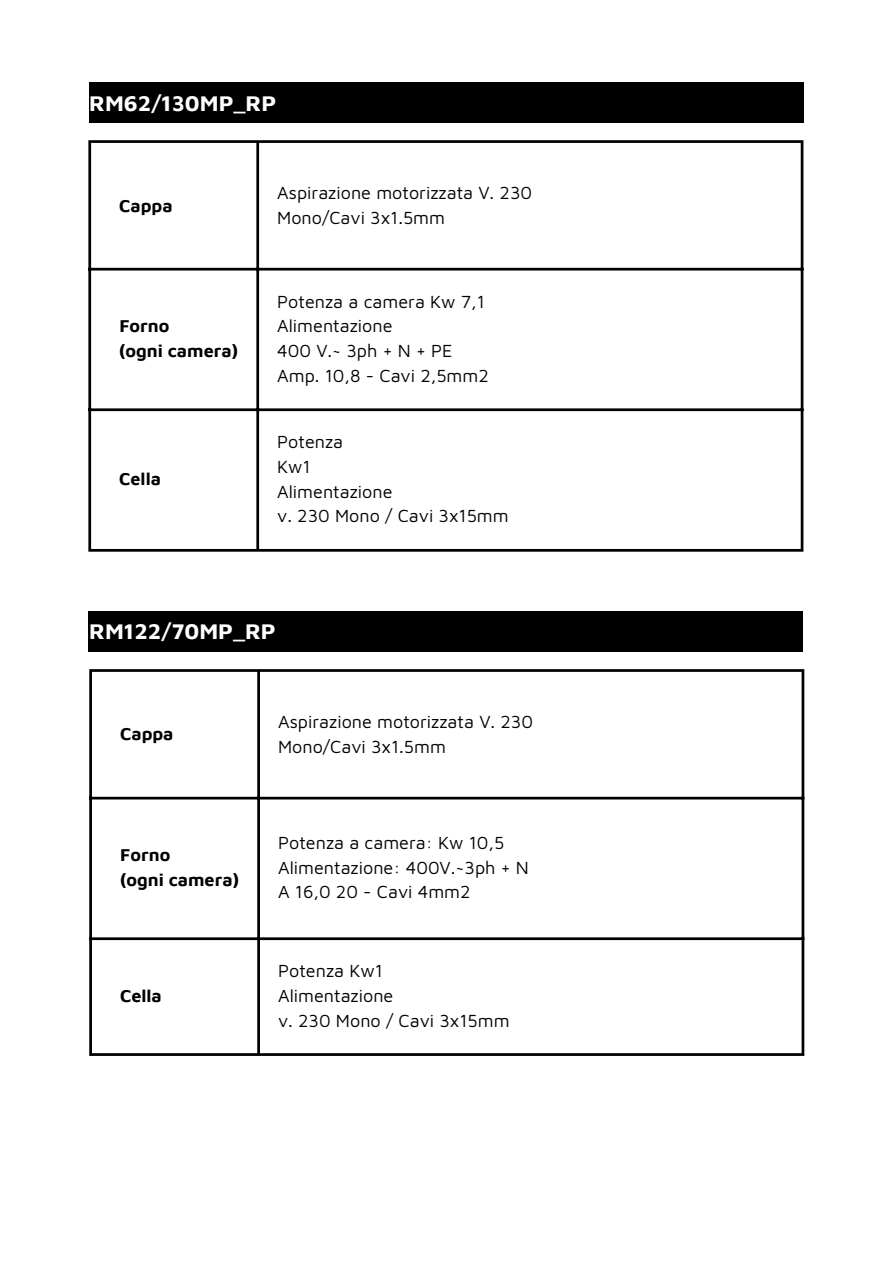
<style>
.page{position:relative;width:893px;height:1264px;background:#fff}
.page>*{position:absolute;margin:0;border:0;box-sizing:border-box;transform-origin:0 0}
.t1{font:700 22.2px "Maven Pro";color:#fff}
.t2{font:18px "Maven Pro";color:#000}
.t3{font:700 18px "Maven Pro";color:#000}
</style>
<div class="page">
<hr style="left:88px;top:143px;width:3px;height:406px;background:#000">
<hr style="left:256px;top:143px;width:3px;height:406px;background:#000">
<hr style="left:800px;top:143px;width:3px;height:406px;background:#000">
<hr style="left:88px;top:140px;width:715px;height:3px;background:#000">
<hr style="left:88px;top:268px;width:715px;height:2px;background:#000">
<hr style="left:88px;top:408px;width:715px;height:3px;background:#000">
<hr style="left:88px;top:549px;width:715px;height:2px;background:#000">
<div style="left:89px;top:82px;width:714px;height:41px;background:#000"></div>
<hr style="left:89px;top:672px;width:3px;height:381px;background:#000">
<hr style="left:257px;top:672px;width:3px;height:381px;background:#000">
<hr style="left:801px;top:672px;width:3px;height:381px;background:#000">
<hr style="left:89px;top:669px;width:715px;height:3px;background:#000">
<hr style="left:89px;top:796px;width:715px;height:3px;background:#000">
<hr style="left:89px;top:937px;width:715px;height:3px;background:#000">
<hr style="left:89px;top:1053px;width:715px;height:2px;background:#000">
<div style="left:88px;top:611px;width:714px;height:40px;background:#000"></div>
<p class="t1" style="left:89px;top:89px;width:188px">RM62/130MP_RP</p>
<p class="t3" style="left:119px;top:194px;width:55px">Cappa</p>
<p class="t3" style="left:119px;top:315px;width:52px">Forno</p>
<p class="t3" style="left:119px;top:340px;width:120px">(ogni camera)</p>
<p class="t3" style="left:119px;top:468px;width:43px">Cella</p>
<p class="t2" style="left:277px;top:182px;width:256px">Aspirazione motorizzata V. 230</p>
<p class="t2" style="left:277px;top:206px;width:169px">Mono/Cavi 3x1.5mm</p>
<p class="t2" style="left:277px;top:290px;width:209px">Potenza a camera Kw 7,1</p>
<p class="t2" style="left:277px;top:315px;width:117px">Alimentazione</p>
<p class="t2" style="left:277px;top:340px;width:177px">400 V.~ 3ph + N + PE</p>
<p class="t2" style="left:277px;top:364px;width:213px">Amp. 10,8 - Cavi 2,5mm2</p>
<p class="t2" style="left:277px;top:431px;width:68px">Potenza</p>
<p class="t2" style="left:277px;top:455px;width:35px">Kw1</p>
<p class="t2" style="left:277px;top:480px;width:117px">Alimentazione</p>
<p class="t2" style="left:277px;top:505px;width:233px">v. 230 Mono / Cavi 3x15mm</p>
<p class="t1" style="left:89px;top:618px;width:188px">RM122/70MP_RP</p>
<p class="t3" style="left:120px;top:723px;width:55px">Cappa</p>
<p class="t3" style="left:120px;top:844px;width:52px">Forno</p>
<p class="t3" style="left:120px;top:868px;width:120px">(ogni camera)</p>
<p class="t3" style="left:120px;top:984px;width:43px">Cella</p>
<p class="t2" style="left:278px;top:710px;width:256px">Aspirazione motorizzata V. 230</p>
<p class="t2" style="left:278px;top:735px;width:169px">Mono/Cavi 3x1.5mm</p>
<p class="t2" style="left:278px;top:831px;width:228px">Potenza a camera: Kw 10,5</p>
<p class="t2" style="left:278px;top:856px;width:252px">Alimentazione: 400V.~3ph + N</p>
<p class="t2" style="left:278px;top:881px;width:194px">A 16,0 20 - Cavi 4mm2</p>
<p class="t2" style="left:278px;top:959px;width:106px">Potenza Kw1</p>
<p class="t2" style="left:278px;top:984px;width:117px">Alimentazione</p>
<p class="t2" style="left:278px;top:1009px;width:233px">v. 230 Mono / Cavi 3x15mm</p>
</div>
